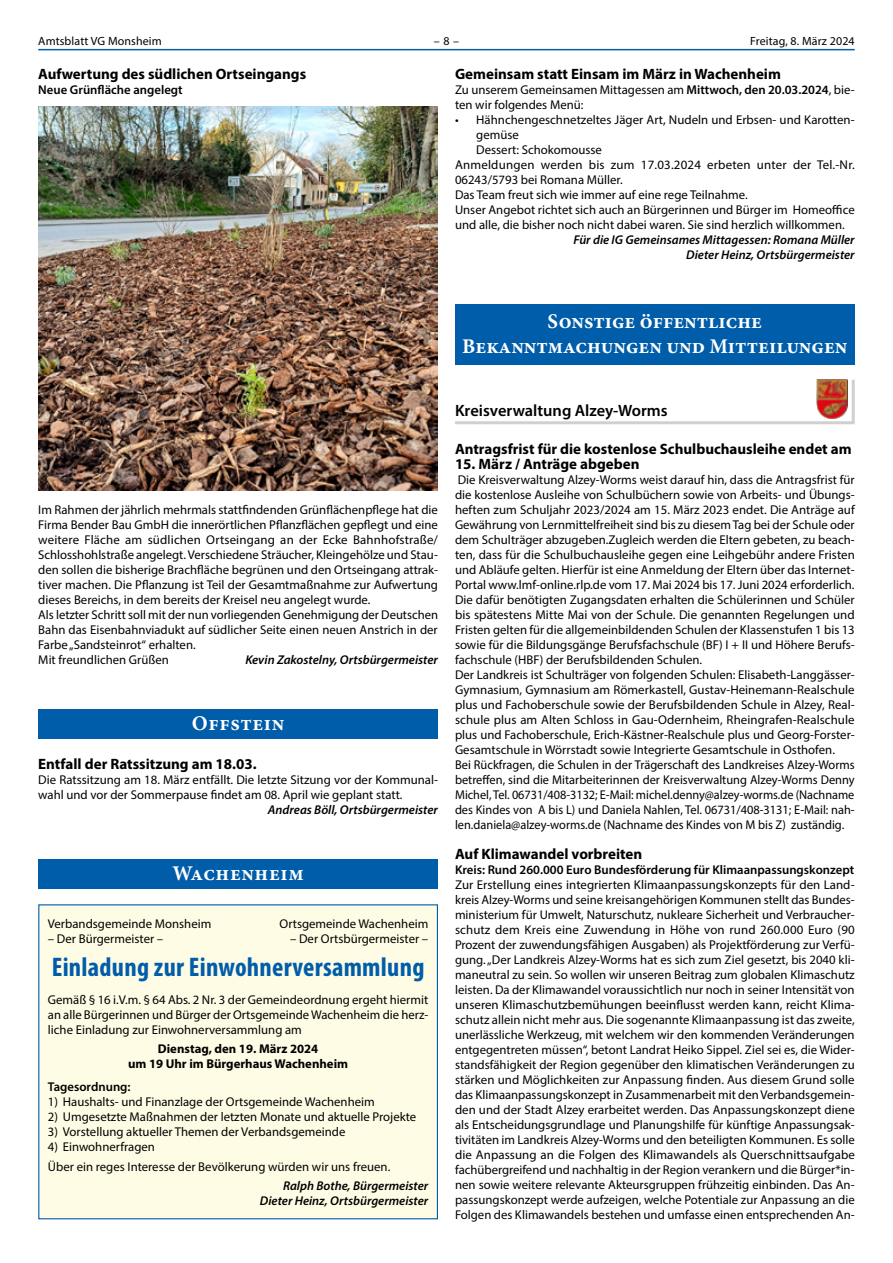
<style>
.page{position:relative;width:893px;height:1263px;background:#fff}
.page>*{position:absolute;margin:0;border:0;box-sizing:border-box;transform-origin:0 0}
.Überschrift_Kasten_16pt{font:700 condensed 27px "Myriad Pro";letter-spacing:.01em;color:#005da9}
.t1{font:700 20.85px "Minion Pro";color:#fff}
.t2{font:700 20.85px "Minion Pro";letter-spacing:.03em;color:#fff}
.t3{font:600 16.5px "Myriad Pro";color:#000}
.Fließtext_Überschrift{font:700 15px "Myriad Pro";color:#000}
.Fließtext_Blocksatz{font:12.75px/15px "Myriad Pro";color:#000;text-align:justify}
.Fließtext_Blocksatz-2{font:italic 600 12.75px "Myriad Pro";color:#000}
.Fließtext_Blocksatz-3{font:600 12.75px "Myriad Pro";color:#000}
.Fließtext_Blocksatz-4{font:700 12.75px "Myriad Pro";color:#000}
.t4{font:12px "Myriad Pro";letter-spacing:.01em;color:#000}
.s1{font-weight:600}
</style>
<div class="page">
<hr style="left:38px;top:49px;width:817px;height:1px;background:#005da9">
<div style="left:38px;top:709px;width:400px;height:29px;background:#005da9"></div>
<div style="left:39px;top:905px;width:398px;height:314px;background:#fffce5"></div>
<div style="left:38px;top:859px;width:400px;height:29px;background:#005da9"></div>
<img style="left:38px;top:107px;width:400px;height:384px">
<div style="left:455px;top:304px;width:400px;height:60px;background:#005da9"></div>
<svg style="left:455px;top:379px;width:400px;height:46px"></svg>
<img style="left:817px;top:379px;width:31px;height:39px">
<p class="t4" style="left:38px;top:34px;width:125px">Amtsblatt VG Monsheim</p>
<p class="t4" style="left:434px;top:34px;width:27px">– 8 –</p>
<p class="t4" style="left:750px;top:34px;width:106px">Freitag, 8. März 2024</p>
<p class="Fließtext_Überschrift" style="left:38px;top:64px;width:269px">Aufwertung des südlichen Ortseingangs</p>
<p class="Fließtext_Blocksatz-3" style="left:38px;top:82px;width:146px">Neue Grünfläche angelegt</p>
<p class="Fließtext_Überschrift" style="left:455px;top:64px;width:327px">Gemeinsam statt Einsam im März in Wachenheim</p>
<p class="Fließtext_Blocksatz" style="left:455px;top:82px;width:401px">Zu unserem Gemeinsamen Mittagessen am <span class="s1">Mittwoch, den 20.03.2024</span>, bie&shy;ten wir folgendes Menü:</p>
<p class="Fließtext_Blocksatz" style="left:476px;top:112px;width:380px;text-indent:-21px">• Hähnchengeschnetzeltes Jäger Art, Nudeln und Erbsen- und Karotten&shy;gemüse</p>
<p class="Fließtext_Blocksatz" style="left:476px;top:142px;width:127px">Dessert: Schokomousse</p>
<p class="Fließtext_Blocksatz" style="left:455px;top:157px;width:401px">Anmeldungen werden bis zum 17.03.2024 erbeten unter der Tel.-Nr.<br>06243/5793 bei Romana Müller.</p>
<p class="Fließtext_Blocksatz" style="left:455px;top:187px;width:294px">Das Team freut sich wie immer auf eine rege Teilnahme.</p>
<p class="Fließtext_Blocksatz" style="left:455px;top:202px;width:401px">Unser Angebot richtet sich auch an Bürgerinnen und Bürger im Homeoffice und alle, die bisher noch nicht dabei waren. Sie sind herzlich willkommen.</p>
<p class="Fließtext_Blocksatz-2" style="left:573px;top:232px;width:283px">Für die IG Gemeinsames Mittagessen: Romana Müller</p>
<p class="Fließtext_Blocksatz-2" style="left:686px;top:247px;width:170px">Dieter Heinz, Ortsbürgermeister</p>
<p class="t1" style="left:548px;top:306px;width:216px">Sonstige öffentliche</p>
<p class="t1" style="left:462px;top:332px;width:387px">Bekanntmachungen und Mitteilungen</p>
<p class="Fließtext_Blocksatz" style="left:38px;top:502px;width:401px">Im Rahmen der jährlich mehrmals stattfindenden Grünflächenpflege hat die Firma Bender Bau GmbH die innerörtlichen Pflanzflächen gepflegt und eine weitere Fläche am südlichen Ortseingang an der Ecke Bahnhofstraße/ Schlosshohlstraße angelegt. Verschiedene Sträucher, Kleingehölze und Stau&shy;den sollen die bisherige Brachfläche begrünen und den Ortseingang attrak&shy;tiver machen. Die Pflanzung ist Teil der Gesamtmaßnahme zur Aufwertung dieses Bereichs, in dem bereits der Kreisel neu angelegt wurde.</p>
<p class="Fließtext_Blocksatz" style="left:38px;top:607px;width:401px">Als letzter Schritt soll mit der nun vorliegenden Genehmigung der Deutschen Bahn das Eisenbahnviadukt auf südlicher Seite einen neuen Anstrich in der Farbe „Sandsteinrot“ erhalten.</p>
<p class="Fließtext_Blocksatz" style="left:38px;top:652px;width:132px">Mit freundlichen Grüßen</p>
<p class="Fließtext_Blocksatz-2" style="left:245px;top:652px;width:194px">Kevin Zakostelny, Ortsbürgermeister</p>
<p class="t2" style="left:192px;top:709px;width:94px">Offstein</p>
<p class="Fließtext_Überschrift" style="left:38px;top:754px;width:220px">Entfall der Ratssitzung am 18.03.</p>
<p class="Fließtext_Blocksatz" style="left:38px;top:772px;width:401px">Die Ratssitzung am 18. März entfällt. Die letzte Sitzung vor der Kommunal&shy;wahl und vor der Sommerpause findet am 08. April wie geplant statt.</p>
<p class="Fließtext_Blocksatz-2" style="left:268px;top:802px;width:172px">Andreas Böll, Ortsbürgermeister</p>
<p class="t2" style="left:172px;top:859px;width:133px">Wachenheim</p>
<p class="Fließtext_Blocksatz" style="left:48px;top:916px;width:165px">Verbandsgemeinde Monsheim</p>
<p class="Fließtext_Blocksatz" style="left:280px;top:916px;width:150px">Ortsgemeinde Wachenheim</p>
<p class="Fließtext_Blocksatz" style="left:48px;top:931px;width:117px">– Der Bürgermeister –</p>
<p class="Fließtext_Blocksatz" style="left:290px;top:931px;width:140px">– Der Ortsbürgermeister –</p>
<p class="Überschrift_Kasten_16pt" style="left:52px;top:950px;width:374px">Einladung zur Einwohnerversammlung</p>
<p class="Fließtext_Blocksatz" style="left:48px;top:991px;width:382px">Gemäß § 16 i.V.m. § 64 Abs. 2 Nr. 3 der Gemeindeordnung ergeht hiermit an alle Bürgerinnen und Bürger der Ortsgemeinde Wachenheim die herz&shy;liche Einladung zur Einwohnerversammlung am</p>
<p class="Fließtext_Blocksatz-4" style="left:158px;top:1040px;width:162px">Dienstag, den 19. März 2024</p>
<p class="Fließtext_Blocksatz-4" style="left:128px;top:1055px;width:222px">um 19 Uhr im Bürgerhaus Wachenheim</p>
<p class="Fließtext_Blocksatz-3" style="left:48px;top:1079px;width:84px">Tagesordnung:</p>
<p class="Fließtext_Blocksatz" style="left:48px;top:1094px;width:328px">1) Haushalts- und Finanzlage der Ortsgemeinde Wachenheim</p>
<p class="Fließtext_Blocksatz" style="left:48px;top:1109px;width:370px">2) Umgesetzte Maßnahmen der letzten Monate und aktuelle Projekte</p>
<p class="Fließtext_Blocksatz" style="left:48px;top:1124px;width:299px">3) Vorstellung aktueller Themen der Verbandsgemeinde</p>
<p class="Fließtext_Blocksatz" style="left:48px;top:1139px;width:109px">4) Einwohnerfragen</p>
<p class="Fließtext_Blocksatz" style="left:48px;top:1158px;width:344px">Über ein reges Interesse der Bevölkerung würden wir uns freuen.</p>
<p class="Fließtext_Blocksatz-2" style="left:283px;top:1177px;width:147px">Ralph Bothe, Bürgermeister</p>
<p class="Fließtext_Blocksatz-2" style="left:260px;top:1192px;width:170px">Dieter Heinz, Ortsbürgermeister</p>
<p class="t3" style="left:455px;top:400px;width:214px">Kreisverwaltung Alzey-Worms</p>
<p class="Fließtext_Überschrift" style="left:455px;top:439px;width:398px">Antragsfrist für die kostenlose Schulbuchausleihe endet am</p>
<p class="Fließtext_Überschrift" style="left:455px;top:454px;width:186px">15. März / Anträge abgeben</p>
<p class="Fließtext_Blocksatz" style="left:455px;top:472px;width:401px">Die Kreisverwaltung Alzey-Worms weist darauf hin, dass die Antragsfrist für die kostenlose Ausleihe von Schulbüchern sowie von Arbeits- und Übungs&shy;heften zum Schuljahr 2023/2024 am 15. März 2023 endet. Die Anträge auf Gewährung von Lernmittelfreiheit sind bis zu diesem Tag bei der Schule oder dem Schulträger abzugeben.Zugleich werden die Eltern gebeten, zu beach&shy;ten, dass für die Schulbuchausleihe gegen eine Leihgebühr andere Fristen und Abläufe gelten. Hierfür ist eine Anmeldung der Eltern über das Internet-Portal www.lmf-online.rlp.de vom 17. Mai 2024 bis 17. Juni 2024 erforderlich.<br>Die dafür benötigten Zugangsdaten erhalten die Schülerinnen und Schüler bis spätestens Mitte Mai von der Schule. Die genannten Regelungen und Fristen gelten für die allgemeinbildenden Schulen der Klassenstufen 1 bis 13 sowie für die Bildungsgänge Berufsfachschule (BF) I + II und Höhere Berufs&shy;fachschule (HBF) der Berufsbildenden Schulen.</p>
<p class="Fließtext_Blocksatz" style="left:455px;top:667px;width:401px">Der Landkreis ist Schulträger von folgenden Schulen: Elisabeth-Langgässer-Gymnasium, Gymnasium am Römerkastell, Gustav-Heinemann-Realschule plus und Fachoberschule sowie der Berufsbildenden Schule in Alzey, Real&shy;schule plus am Alten Schloss in Gau-Odernheim, Rheingrafen-Realschule plus und Fachoberschule, Erich-Kästner-Realschule plus und Georg-Forster-Gesamtschule in Wörrstadt sowie Integrierte Gesamtschule in Osthofen.</p>
<p class="Fließtext_Blocksatz" style="left:455px;top:757px;width:401px">Bei Rückfragen, die Schulen in der Trägerschaft des Landkreises Alzey-Worms betreffen, sind die Mitarbeiterinnen der Kreisverwaltung Alzey-Worms Denny Michel, Tel. 06731/408-3132; E-Mail: michel.denny@alzey-worms.de (Nachname des Kindes von A bis L) und Daniela Nahlen, Tel. 06731/408-3131; E-Mail: nah&shy;len.daniela@alzey-worms.de (Nachname des Kindes von M bis Z) zuständig.</p>
<p class="Fließtext_Überschrift" style="left:455px;top:844px;width:189px">Auf Klimawandel vorbreiten</p>
<p class="Fließtext_Blocksatz-3" style="left:455px;top:862px;width:401px">Kreis: Rund 260.000 Euro Bundesförderung für Klimaanpassungskonzept</p>
<p class="Fließtext_Blocksatz" style="left:455px;top:877px;width:401px">Zur Erstellung eines integrierten Klimaanpassungskonzepts für den Land&shy;kreis Alzey-Worms und seine kreisangehörigen Kommunen stellt das Bundes&shy;ministerium für Umwelt, Naturschutz, nukleare Sicherheit und Verbraucher&shy;schutz dem Kreis eine Zuwendung in Höhe von rund 260.000 Euro (90<br>Prozent der zuwendungsfähigen Ausgaben) als Projektförderung zur Verfü&shy;gung. „Der Landkreis Alzey-Worms hat es sich zum Ziel gesetzt, bis 2040 kli&shy;maneutral zu sein. So wollen wir unseren Beitrag zum globalen Klimaschutz leisten. Da der Klimawandel voraussichtlich nur noch in seiner Intensität von unseren Klimaschutzbemühungen beeinflusst werden kann, reicht Klima&shy;schutz allein nicht mehr aus. Die sogenannte Klimaanpassung ist das zweite, unerlässliche Werkzeug, mit welchem wir den kommenden Veränderungen entgegentreten müssen“, betont Landrat Heiko Sippel. Ziel sei es, die Wider&shy;standsfähigkeit der Region gegenüber den klimatischen Veränderungen zu stärken und Möglichkeiten zur Anpassung finden. Aus diesem Grund solle das Klimaanpassungskonzept in Zusammenarbeit mit den Verbandsgemein&shy;den und der Stadt Alzey erarbeitet werden. Das Anpassungskonzept diene als Entscheidungsgrundlage und Planungshilfe für künftige Anpassungsak&shy;tivitäten im Landkreis Alzey-Worms und den beteiligten Kommunen. Es solle die Anpassung an die Folgen des Klimawandels als Querschnittsaufgabe fachübergreifend und nachhaltig in der Region verankern und die Bürger*in&shy;nen sowie weitere relevante Akteursgruppen frühzeitig einbinden. Das An&shy;passungskonzept werde aufzeigen, welche Potentiale zur Anpassung an die Folgen des Klimawandels bestehen und umfasse einen entsprechenden An-</p>
</div>
